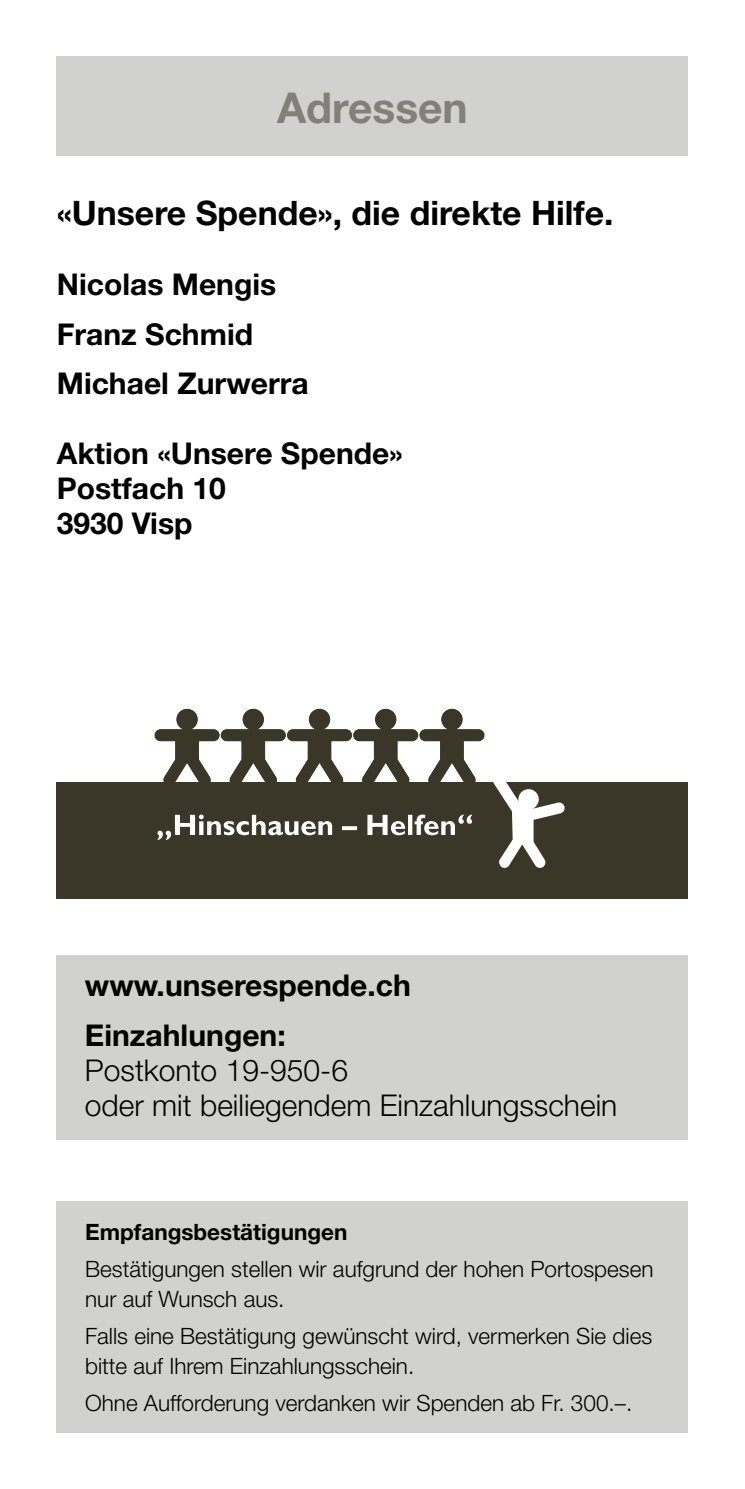
<style>
.page{position:relative;width:745px;height:1489px;background:#fff}
.page>*{position:absolute;margin:0;border:0;box-sizing:border-box;transform-origin:0 0}
.t1{font:700 42.5px "Helvetica Neue";color:#81807a}
.t2{font:700 33.75px "Helvetica Neue";color:#000}
.t3{font:700 30px/49.2px "Helvetica Neue";color:#000}
.t4{font:300 30px/35px "Helvetica Neue";color:#000}
.t5{font:300 22.5px/30px "Helvetica Neue";color:#000}
.t6{font:700 22.5px "Helvetica Neue";color:#000}
</style>
<div class="page">
<div style="left:57px;top:57px;width:630px;height:99px;background:#d1d1cf"></div>
<svg style="left:154px;top:709px;width:330px;height:73px"></svg>
<div style="left:57px;top:782px;width:629px;height:116px;background:#3a3628"></div>
<svg style="left:493px;top:782px;width:72px;height:86px"></svg>
<svg style="left:157px;top:814px;width:314px;height:26px"></svg>
<div style="left:57px;top:1200px;width:630px;height:231px;background:#d1d1cf"></div>
<div style="left:57px;top:954px;width:630px;height:185px;background:#d1d1cf"></div>
<h1 class="t1" style="left:277px;top:81px;width:192px">Adressen</h1>
<h2 class="t2" style="left:57px;top:192px;width:558px">«Unsere Spende», die direkte Hilfe.</h2>
<h3 class="t3" style="left:57px;top:259px;width:253px">Nicolas Mengis<br>Franz Schmid<br>Michael Zurwerra</h3>
<h3 class="t3" style="left:57px;top:435px;width:347px;line-height:35px">Aktion «Unsere Spende»<br>Postfach 10<br>3930 Visp</h3>
<h3 class="t3" style="left:85px;top:960px;width:327px">www.unserespende.ch<br>Einzahlungen:</h3>
<h3 class="t4" style="left:85px;top:1051px;width:533px">Postkonto 19-950-6<br>oder mit beiliegendem Einzahlungsschein</h3>
<p class="t6" style="left:85px;top:1217px;width:264px">Empfangsbestätigungen</p>
<p class="t5" style="left:85px;top:1253px;width:569px">Bestätigungen stellen wir aufgrund der hohen Portospesen nur auf Wunsch aus.</p>
<p class="t5" style="left:85px;top:1320px;width:568px">Falls eine Bestätigung gewünscht wird, vermerken Sie dies bitte auf Ihrem Einzahlungsschein.</p>
<p class="t5" style="left:85px;top:1387px;width:548px">Ohne Aufforderung verdanken wir Spenden ab Fr. 300.–.</p>
</div>
